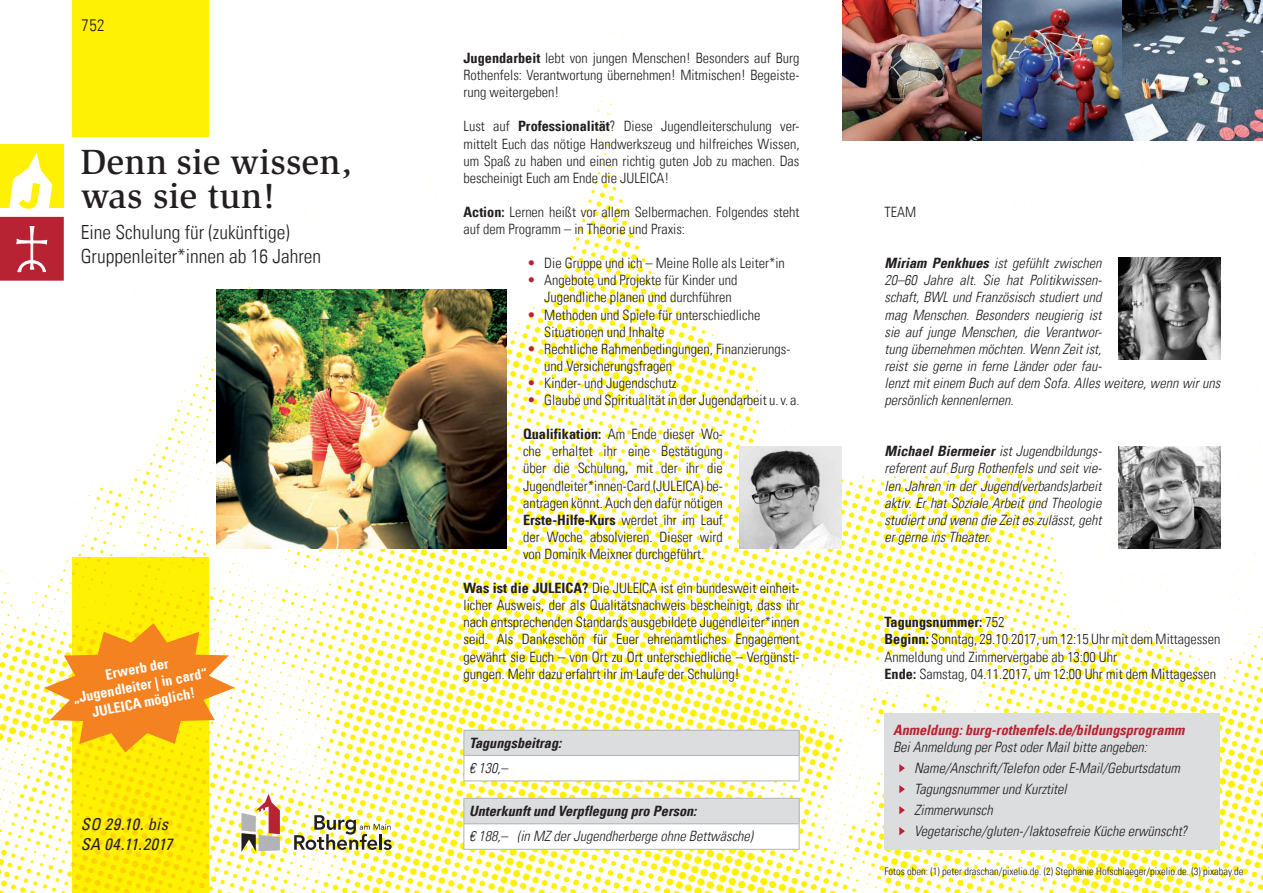
<style>
.page{position:relative;width:1263px;height:893px;background:#fff}
.page>*{position:absolute;margin:0;border:0;box-sizing:border-box;transform-origin:0 0}
.t1{font:500 36px/34.5px "Slimbach";letter-spacing:.01em;color:#231f20}
.t2{font:300 condensed 19.5px/24px "Univers LT";color:#231f20}
.t3{font:italic condensed 16.5px/19.5px "Univers LT";letter-spacing:.025em;color:#231f20}
.t4{font:300 condensed 16.5px "Univers LT";color:#231f20}
.t5{font:300 condensed 14.25px/17.1px "Univers LT";color:#231f20}
.t6{font:italic 300 condensed 14.25px/17.1px "Univers LT";color:#231f20}
.t7{font:italic 700 condensed 14.25px "Univers LT";color:#231f20}
.t8{font:italic 700 condensed 14.25px "Univers LT";color:#b72332}
.t9{font:700 condensed 14.25px/17.1px "Univers LT";color:#fff;text-align:center}
.t10{font:300 condensed 10.5px "Univers LT";color:#231f20}
.s1{font-weight:700}
.s2{color:#b72332}
</style>
<div class="page">
<img style="left:0;top:0;width:1263px;height:893px">
<img style="left:72px;top:557px;width:136px;height:336px">
<div style="left:72px;top:0;width:136px;height:136px;background:#fff101"></div>
<img style="left:1118px;top:258px;width:102px;height:102px">
<img style="left:1118px;top:447px;width:102px;height:102px">
<div style="left:884px;top:713px;width:336px;height:137px;background:#dcdddf"></div>
<svg style="left:899px;top:764px;width:6px;height:9px"></svg>
<svg style="left:899px;top:785px;width:6px;height:9px"></svg>
<svg style="left:899px;top:806px;width:6px;height:9px"></svg>
<svg style="left:899px;top:827px;width:6px;height:9px"></svg>
<img style="left:217px;top:289px;width:289px;height:260px">
<div style="left:464px;top:798px;width:335px;height:26px;background:#dcdddf"></div>
<div style="left:464px;top:824px;width:335px;height:25px;background:#fff"></div>
<hr style="left:463px;top:798px;width:336px;height:1px;background:#b2b3b7">
<hr style="left:463px;top:823px;width:336px;height:1px;background:#b2b3b7">
<svg style="left:463px;top:799px;width:1px;height:50px"></svg>
<hr style="left:463px;top:849px;width:336px;height:1px;background:#b2b3b7">
<svg style="left:799px;top:799px;width:1px;height:50px"></svg>
<div style="left:464px;top:730px;width:335px;height:25px;background:#dcdddf"></div>
<div style="left:464px;top:755px;width:335px;height:26px;background:#fff"></div>
<hr style="left:463px;top:730px;width:336px;height:1px;background:#b2b3b7">
<hr style="left:463px;top:755px;width:336px;height:1px;background:#b2b3b7">
<svg style="left:463px;top:731px;width:1px;height:50px"></svg>
<hr style="left:463px;top:781px;width:336px;height:1px;background:#b2b3b7">
<svg style="left:799px;top:731px;width:1px;height:50px"></svg>
<div style="left:0;top:145px;width:64px;height:63px;background:#fff101"></div>
<svg style="left:9px;top:153px;width:43px;height:56px"></svg>
<img style="left:740px;top:447px;width:102px;height:102px">
<svg style="left:44px;top:623px;width:191px;height:129px"></svg>
<img style="left:842px;top:0;width:421px;height:140px">
<svg style="left:0;top:217px;width:64px;height:64px;background:#bd3644"></svg>
<svg style="left:294px;top:815px;width:98px;height:35px"></svg>
<svg style="left:241px;top:794px;width:39px;height:58px"></svg>
<p class="t4" style="left:82px;top:16px;width:24px">752</p>
<h1 class="t1" style="left:80px;top:144px;width:273px">Denn sie wissen, was sie tun!</h1>
<h2 class="t2" style="left:81px;top:221px;width:242px">Eine Schulung für (zukünftige)<br>Gruppenleiter*innen ab 16 Jahren</h2>
<p class="t9" style="left:68px;top:673px;width:138px;rotate:-11deg">Erwerb der „Jugendleiter | in card“<br>JULEICA möglich!</p>
<p class="t3" style="left:81px;top:814px;width:93px">SO 29.10. bis<br>SA 04.11.2017</p>
<p class="t5" style="left:463px;top:49px;width:337px;text-align:justify"><span class="s1">Jugendarbeit</span> lebt von jungen Menschen! Besonders auf Burg Rothenfels: Verantwortung übernehmen! Mitmischen! Begeiste&shy;rung weitergeben!</p>
<p class="t5" style="left:463px;top:118px;width:337px;text-align:justify">Lust auf <span class="s1">Professionalität</span>? Diese Jugendleiterschulung ver&shy;mittelt Euch das nötige Handwerkszeug und hilfreiches Wissen, um Spaß zu haben und einen richtig guten Job zu machen. Das bescheinigt Euch am Ende die JULEICA!</p>
<p class="t5" style="left:463px;top:203px;width:337px"><span class="s1">Action:</span> Lernen heißt vor allem Selbermachen. Folgendes steht auf dem Programm – in Theorie und Praxis:</p>
<p class="t5" style="left:527px;top:255px;width:259px"><span class="s2">•</span> Die Gruppe und ich – Meine Rolle als Leiter*in</p>
<p class="t5" style="left:544px;top:272px;width:195px;text-indent:-17px"><span class="s2">•</span> Angebote und Projekte für Kinder und<br>Jugendliche planen und durchführen</p>
<p class="t5" style="left:544px;top:306px;width:217px;text-indent:-17px"><span class="s2">•</span> Methoden und Spiele für unterschiedliche<br>Situationen und Inhalte</p>
<p class="t5" style="left:544px;top:340px;width:248px;text-indent:-17px"><span class="s2">•</span> Rechtliche Rahmenbedingungen, Finanzierungs&shy;und Versicherungsfragen</p>
<p class="t5" style="left:527px;top:374px;width:151px"><span class="s2">•</span> Kinder- und Jugendschutz</p>
<p class="t5" style="left:527px;top:391px;width:274px"><span class="s2">•</span> Glaube und Spiritualität in der Jugendarbeit u. v. a.</p>
<p class="t5" style="left:523px;top:426px;width:201px;text-align:justify"><span class="s1">Qualifikation:</span> Am Ende dieser Wo&shy;che erhaltet ihr eine Bestätigung über die Schulung, mit der ihr die Jugendleiter*innen-Card (JULEICA) be&shy;antragen könnt. Auch den dafür nötigen <span class="s1">Erste-Hilfe-Kurs</span> werdet ihr im Lauf der Woche absolvieren. Dieser wird von Dominik Meixner durchgeführt.</p>
<p class="t5" style="left:463px;top:580px;width:337px;text-align:justify"><span class="s1">Was ist die JULEICA?</span> Die JULEICA ist ein bundesweit einheit&shy;licher Ausweis, der als Qualitätsnachweis bescheinigt, dass ihr nach entsprechenden Standards ausgebildete Jugendleiter*innen seid. Als Dankeschön für Euer ehrenamtliches Engagement gewährt sie Euch – von Ort zu Ort unterschiedliche – Vergünsti&shy;gungen. Mehr dazu erfahrt ihr im Laufe der Schulung!</p>
<p class="t7" style="left:469px;top:734px;width:94px">Tagungsbeitrag:</p>
<p class="t6" style="left:469px;top:759px;width:40px">€ 130,–</p>
<p class="t7" style="left:469px;top:802px;width:229px">Unterkunft und Verpflegung pro Person:</p>
<p class="t6" style="left:469px;top:828px;width:286px">€ 188,– (in MZ der Jugendherberge ohne Bettwäsche)</p>
<p class="t5" style="left:884px;top:203px;width:33px">TEAM</p>
<p class="t6" style="left:884px;top:255px;width:337px"><span class="s1">Miriam Penkhues</span> ist gefühlt zwischen<br>20–60 Jahre alt. Sie hat Politikwissen-<br>schaft, BWL und Französisch studiert und<br>mag Menschen. Besonders neugierig ist<br>sie auf junge Menschen, die Verantwor-<br>tung übernehmen möchten. Wenn Zeit ist,<br>reist sie gerne in ferne Länder oder fau-<br>lenzt mit einem Buch auf dem Sofa. Alles weitere, wenn wir uns persönlich kennenlernen.</p>
<p class="t6" style="left:884px;top:443px;width:219px;text-align:justify"><span class="s1">Michael Biermeier</span> ist Jugendbildungs&shy;referent auf Burg Rothenfels und seit vie&shy;len Jahren in der Jugend(verbands)arbeit aktiv. Er hat Soziale Arbeit und Theologie studiert und wenn die Zeit es zulässt, geht er gerne ins Theater.</p>
<p class="t5" style="left:884px;top:614px;width:337px"><span class="s1">Tagungsnummer:</span> 752<br><span class="s1">Beginn:</span> Sonntag, 29.10.2017, um 12:15 Uhr mit dem Mittagessen Anmeldung und Zimmervergabe ab 13:00 Uhr<br><span class="s1">Ende:</span> Samstag, 04.11.2017, um 12:00 Uhr mit dem Mittagessen</p>
<p class="t8" style="left:893px;top:721px;width:293px">Anmeldung: burg-rothenfels.de/bildungsprogramm</p>
<p class="t6" style="left:914px;top:737px;width:274px;line-height:21px;text-indent:-21px">Bei Anmeldung per Post oder Mail bitte angeben:<br>Name/Anschrift/Telefon oder E-Mail/Geburtsdatum Tagungsnummer und Kurztitel<br>Zimmerwunsch<br>Vegetarische/gluten-/laktosefreie Küche erwünscht?</p>
<p class="t10" style="left:884px;top:865px;width:360px">Fotos oben: (1) peter draschan/pixelio.de. (2) Stephanie Hofschlaeger/pixelio.de. (3) pixabay.de</p>
</div>
